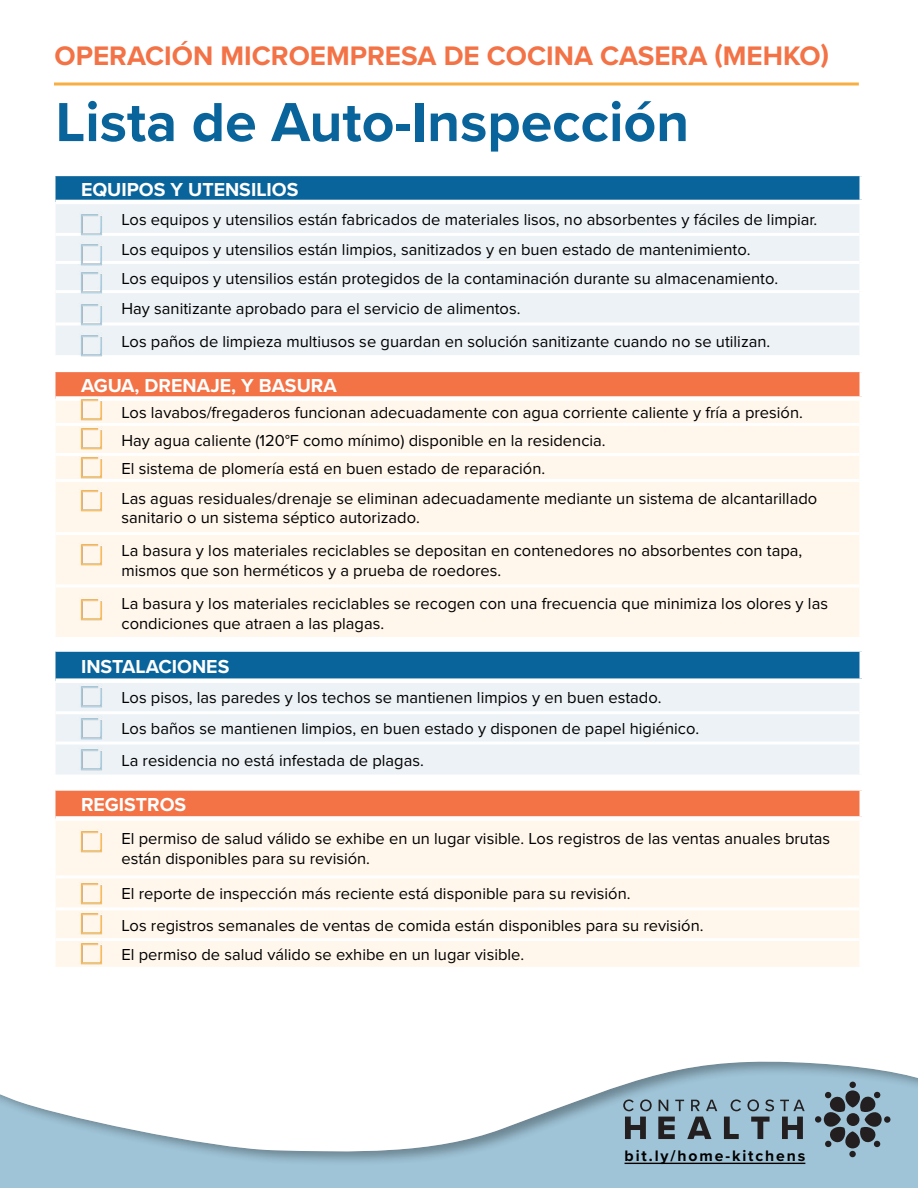
<style>
.page{position:relative;width:918px;height:1188px;background:#fff}
.page>*{position:absolute;margin:0;border:0;box-sizing:border-box;transform-origin:0 0}
.t1{font:700 57px "Proxima Nova";color:#09649b}
.t2{font:700 27.75px "Proxima Nova";color:#f37246}
.t3{font:700 19.5px "Proxima Nova";color:#fff}
.t4{font:16.5px/19.8px "Proxima Nova";color:#000}
.t5{font:700 15.75px "Proxima Nova";letter-spacing:.12em;color:#000}
</style>
<div class="page">
<div style="left:55px;top:174px;width:807px;height:28px;background:#09649b"></div>
<div style="left:56px;top:204px;width:803px;height:151px;background:#edf2f6"></div>
<hr style="left:54px;top:176px;width:2px;height:26px;background:#fff">
<hr style="left:56px;top:233px;width:804px;height:3px;background:#fff">
<hr style="left:56px;top:261px;width:804px;height:3px;background:#fff">
<hr style="left:56px;top:290px;width:804px;height:3px;background:#fff">
<hr style="left:56px;top:322px;width:804px;height:4px;background:#fff">
<hr style="left:54px;top:172px;width:810px;height:4px;background:#fff">
<hr style="left:860px;top:176px;width:4px;height:24px;background:#fff">
<hr style="left:56px;top:200px;width:808px;height:4px;background:#fff">
<div style="left:55px;top:370px;width:807px;height:29px;background:#f37246"></div>
<div style="left:56px;top:401px;width:803px;height:236px;background:#fff7ec"></div>
<hr style="left:54px;top:372px;width:2px;height:27px;background:#fff">
<hr style="left:56px;top:423px;width:804px;height:3px;background:#fff">
<hr style="left:56px;top:453px;width:804px;height:3px;background:#fff">
<hr style="left:56px;top:479px;width:804px;height:3px;background:#fff">
<hr style="left:56px;top:532px;width:804px;height:3px;background:#fff">
<hr style="left:56px;top:584px;width:804px;height:3px;background:#fff">
<hr style="left:54px;top:368px;width:810px;height:4px;background:#fff">
<hr style="left:860px;top:372px;width:4px;height:24px;background:#fff">
<div style="left:56px;top:396px;width:808px;height:5px;background:#fff"></div>
<div style="left:55px;top:650px;width:807px;height:31px;background:#09649b"></div>
<div style="left:56px;top:683px;width:803px;height:91px;background:#edf2f6"></div>
<hr style="left:54px;top:652px;width:2px;height:29px;background:#fff">
<hr style="left:56px;top:711px;width:804px;height:3px;background:#fff">
<hr style="left:56px;top:742px;width:804px;height:3px;background:#fff">
<div style="left:54px;top:647px;width:810px;height:5px;background:#fff"></div>
<hr style="left:860px;top:652px;width:4px;height:26px;background:#fff">
<div style="left:56px;top:678px;width:808px;height:5px;background:#fff"></div>
<div style="left:55px;top:788px;width:807px;height:30px;background:#f37246"></div>
<div style="left:56px;top:821px;width:803px;height:146px;background:#fff7ec"></div>
<hr style="left:54px;top:791px;width:2px;height:27px;background:#fff">
<hr style="left:56px;top:875px;width:804px;height:3px;background:#fff">
<hr style="left:56px;top:907px;width:804px;height:3px;background:#fff">
<hr style="left:56px;top:938px;width:804px;height:3px;background:#fff">
<div style="left:54px;top:786px;width:810px;height:5px;background:#fff"></div>
<hr style="left:860px;top:791px;width:4px;height:25px;background:#fff">
<div style="left:56px;top:816px;width:808px;height:5px;background:#fff"></div>
<img style="left:79px;top:399px;width:26px;height:24px">
<img style="left:79px;top:426px;width:26px;height:26px">
<img style="left:79px;top:456px;width:26px;height:23px">
<img style="left:79px;top:487px;width:26px;height:26px">
<img style="left:79px;top:541px;width:26px;height:26px">
<img style="left:79px;top:597px;width:26px;height:26px">
<img style="left:79px;top:829px;width:26px;height:26px">
<img style="left:79px;top:880px;width:26px;height:26px">
<img style="left:79px;top:910px;width:26px;height:26px">
<img style="left:79px;top:941px;width:26px;height:25px">
<img style="left:79px;top:211px;width:26px;height:26px">
<img style="left:79px;top:241px;width:26px;height:26px">
<img style="left:79px;top:270px;width:26px;height:26px">
<img style="left:79px;top:301px;width:26px;height:26px">
<img style="left:79px;top:333px;width:26px;height:24px">
<img style="left:79px;top:684px;width:26px;height:26px">
<img style="left:79px;top:715px;width:26px;height:26px">
<img style="left:79px;top:747px;width:26px;height:26px">
<div style="left:0;top:987px;width:918px;height:201px;background:#000;opacity:.32"></div>
<svg style="left:54px;top:82px;width:805px;height:4px;background:#f9c270"></svg>
<svg style="left:602px;top:1099px;width:203px;height:53px;background:#87a4b3"></svg>
<div style="left:884px;top:1116px;width:7px;height:7px;background:#231f20;border-radius:50%"></div>
<div style="left:815px;top:1116px;width:6px;height:7px;background:#231f20;border-radius:50%"></div>
<svg style="left:821px;top:1082px;width:63px;height:80px;background:#728995"></svg>
<hr style="left:625px;top:1163px;width:180px;height:1px;background:#000">
<h2 class="t2" style="left:55px;top:36px;width:776px">OPERACIÓN MICROEMPRESA DE COCINA CASERA (MEHKO)</h2>
<h1 class="t1" style="left:56px;top:80px;width:635px">Lista de Auto-Inspección</h1>
<p class="t3" style="left:81px;top:175px;width:219px">EQUIPOS Y UTENSILIOS</p>
<p class="t4" style="left:122px;top:204px;width:697px;line-height:30.3px">Los equipos y utensilios están fabricados de materiales lisos, no absorbentes y fáciles de limpiar.<br>Los equipos y utensilios están limpios, sanitizados y en buen estado de mantenimiento.</p>
<p class="t4" style="left:122px;top:263px;width:658px;line-height:30.8px">Los equipos y utensilios están protegidos de la contaminación durante su almacenamiento.<br>Hay sanitizante aprobado para el servicio de alimentos.</p>
<p class="t4" style="left:122px;top:332px;width:650px">Los paños de limpieza multiusos se guardan en solución sanitizante cuando no se utilizan.</p>
<p class="t3" style="left:81px;top:371px;width:257px">AGUA, DRENAJE, Y BASURA</p>
<p class="t4" style="left:122px;top:399px;width:683px;line-height:27.9px">Los lavabos/fregaderos funcionan adecuadamente con agua corriente caliente y fría a presión.<br>Hay agua caliente (120°F como mínimo) disponible en la residencia.<br>El sistema de plomería está en buen estado de reparación.</p>
<p class="t4" style="left:122px;top:488px;width:697px">Las aguas residuales/drenaje se eliminan adecuadamente mediante un sistema de alcantarillado sanitario o un sistema séptico autorizado.</p>
<p class="t4" style="left:122px;top:541px;width:682px">La basura y los materiales reciclables se depositan en contenedores no absorbentes con tapa, mismos que son herméticos y a prueba de roedores.</p>
<p class="t4" style="left:122px;top:594px;width:708px">La basura y los materiales reciclables se recogen con una frecuencia que minimiza los olores y las condiciones que atraen a las plagas.</p>
<p class="t3" style="left:81px;top:652px;width:150px">INSTALACIONES</p>
<p class="t4" style="left:122px;top:682px;width:579px;line-height:31.3px">Los pisos, las paredes y los techos se mantienen limpios y en buen estado.<br>Los baños se mantienen limpios, en buen estado y disponen de papel higiénico.<br>La residencia no está infestada de plagas.</p>
<p class="t3" style="left:81px;top:790px;width:107px">REGISTROS</p>
<p class="t4" style="left:122px;top:829px;width:710px">El permiso de salud válido se exhibe en un lugar visible. Los registros de las ventas anuales brutas están disponibles para su revisión.</p>
<p class="t4" style="left:122px;top:879px;width:584px;line-height:31.3px">El reporte de inspección más reciente está disponible para su revisión.<br>Los registros semanales de ventas de comida están disponibles para su revisión.</p>
<p class="t4" style="left:122px;top:945px;width:404px">El permiso de salud válido se exhibe en un lugar visible.</p>
<p class="t5" style="left:625px;top:1144px;width:182px">bit.ly/home-kitchens</p>
</div>
